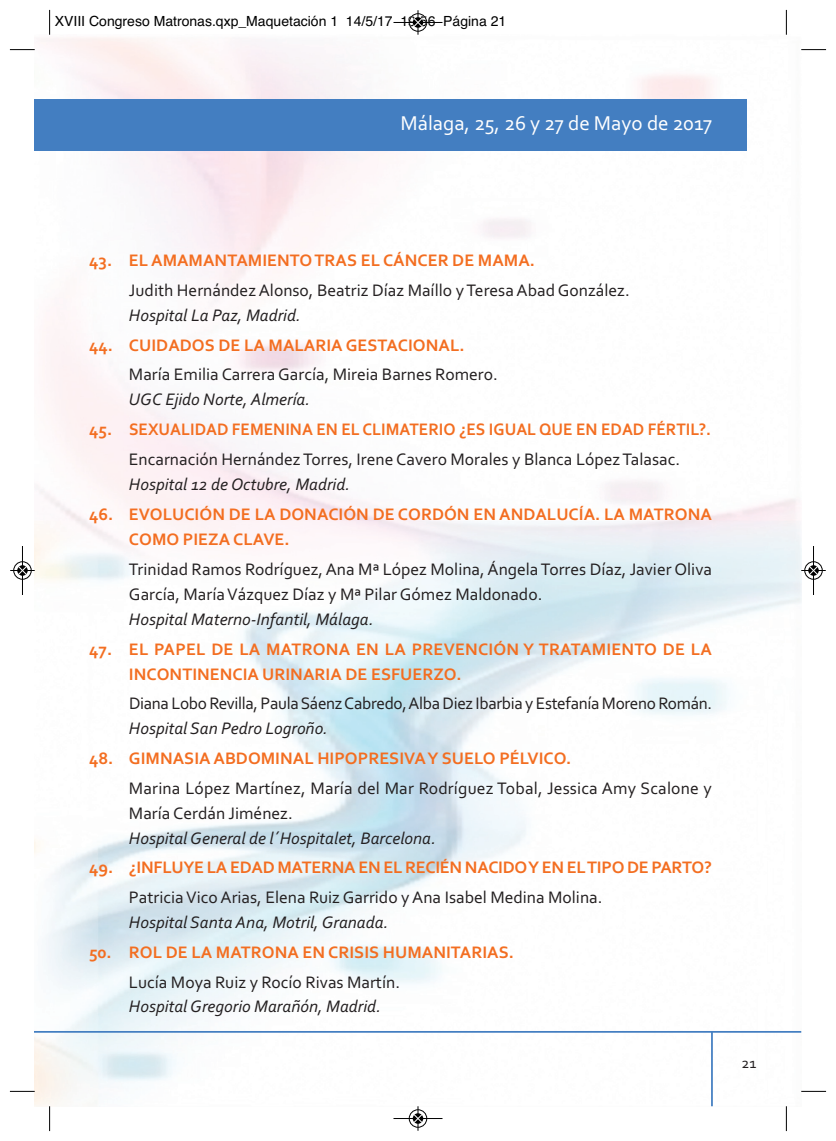
<style>
.page{position:relative;width:836px;height:1141px;background:#fff}
.page>*{position:absolute;margin:0;border:0;box-sizing:border-box;transform-origin:0 0}
.t1{font:21px "Corbel";color:#fff}
.t2{font:17.5px/24.8px "Corbel";color:#231f20}
.t3{font:700 17.5px/24.8px "Corbel";color:#f36e21}
.t4{font:italic 17.5px "Corbel";color:#231f20}
.t5{font:17.5px "Corbel";letter-spacing:-.02em;color:#231f20}
.t6{font:15.4px "Corbel";color:#231f20}
.t7{font:14px "Helvetica";color:#000}
</style>
<div class="page">
<img style="left:35px;top:37px;width:766px;height:1069px">
<div style="left:35px;top:99px;width:712px;height:51px;background:#437ec1"></div>
<hr style="left:711px;top:1032px;width:2px;height:74px;background:#437ec1">
<hr style="left:35px;top:1031px;width:766px;height:2px;background:#437ec1">
<svg style="left:49px;top:10px;width:1px;height:25px"></svg>
<svg style="left:10px;top:49px;width:25px;height:1px"></svg>
<svg style="left:786px;top:10px;width:1px;height:25px"></svg>
<svg style="left:801px;top:49px;width:25px;height:1px"></svg>
<svg style="left:49px;top:1106px;width:1px;height:25px"></svg>
<svg style="left:10px;top:1091px;width:25px;height:1px"></svg>
<svg style="left:786px;top:1106px;width:1px;height:25px"></svg>
<svg style="left:801px;top:1091px;width:25px;height:1px"></svg>
<div style="left:409px;top:13px;width:18px;height:19px;border:1px solid #fff;border-radius:50%"></div>
<hr style="left:393px;top:22px;width:49px;height:1px;background:#000">
<div style="left:409px;top:14px;width:18px;height:17px;border:1px solid #000;border-radius:50%"></div>
<svg style="left:413px;top:10px;width:9px;height:25px"></svg>
<div style="left:409px;top:1109px;width:18px;height:19px;border:1px solid #fff;border-radius:50%"></div>
<hr style="left:393px;top:1118px;width:49px;height:1px;background:#000">
<div style="left:409px;top:1110px;width:18px;height:17px;border:1px solid #000;border-radius:50%"></div>
<svg style="left:413px;top:1106px;width:9px;height:25px"></svg>
<div style="left:13px;top:561px;width:19px;height:19px;border:1px solid #fff;border-radius:50%"></div>
<hr style="left:22px;top:546px;width:1px;height:49px;background:#000">
<div style="left:14px;top:562px;width:17px;height:17px;border:1px solid #000;border-radius:50%"></div>
<svg style="left:10px;top:566px;width:25px;height:9px"></svg>
<div style="left:804px;top:561px;width:19px;height:19px;border:1px solid #fff;border-radius:50%"></div>
<hr style="left:813px;top:546px;width:1px;height:49px;background:#000">
<div style="left:804px;top:562px;width:18px;height:17px;border:1px solid #000;border-radius:50%"></div>
<svg style="left:801px;top:566px;width:25px;height:9px"></svg>
<p class="t7" style="left:55px;top:16px;width:453px">XVIII Congreso Matronas.qxp_Maquetación 1 14/5/17 19:56 Página 21</p>
<p class="t1" style="left:400px;top:115px;width:313px">Málaga, 25, 26 y 27 de Mayo de 2017</p>
<p class="t3" style="left:89px;top:249px;width:447px">43. EL AMAMANTAMIENTO TRAS EL CÁNCER DE MAMA.</p>
<p class="t2" style="left:129px;top:279px;width:502px">Judith Hernández Alonso, Beatriz Díaz Maíllo y Teresa Abad González.</p>
<p class="t4" style="left:129px;top:308px;width:173px">Hospital La Paz, Madrid.</p>
<p class="t3" style="left:89px;top:334px;width:377px">44. CUIDADOS DE LA MALARIA GESTACIONAL.</p>
<p class="t2" style="left:129px;top:364px;width:370px">María Emilia Carrera García, Mireia Barnes Romero.</p>
<p class="t4" style="left:129px;top:393px;width:183px">UGC Ejido Norte, Almería.</p>
<p class="t3" style="left:89px;top:418px;width:623px">45. SEXUALIDAD FEMENINA EN EL CLIMATERIO ¿ES IGUAL QUE EN EDAD FÉRTIL?.</p>
<p class="t2" style="left:129px;top:448px;width:553px">Encarnación Hernández Torres, Irene Cavero Morales y Blanca López Talasac.</p>
<p class="t4" style="left:129px;top:477px;width:223px">Hospital 12 de Octubre, Madrid.</p>
<p class="t3" style="left:129px;top:504px;width:584px;text-indent:-40px">46. EVOLUCIÓN DE LA DONACIÓN DE CORDÓN EN ANDALUCÍA. LA MATRONA<br>COMO PIEZA CLAVE.</p>
<p class="t2" style="left:129px;top:559px;width:584px">Trinidad Ramos Rodríguez, Ana Mª López Molina, Ángela Torres Díaz, Javier Oliva<br>García, María Vázquez Díaz y Mª Pilar Gómez Maldonado.</p>
<p class="t4" style="left:129px;top:612px;width:246px">Hospital Materno‐Infantil, Málaga.</p>
<p class="t3" style="left:129px;top:638px;width:584px;text-indent:-40px">47. EL PAPEL DE LA MATRONA EN LA PREVENCIÓN Y TRATAMIENTO DE LA<br>INCONTINENCIA URINARIA DE ESFUERZO.</p>
<p class="t5" style="left:129px;top:697px;width:584px">Diana Lobo Revilla, Paula Sáenz Cabredo, Alba Diez Ibarbia y Estefanía Moreno Román.</p>
<p class="t4" style="left:129px;top:722px;width:200px">Hospital San Pedro Logroño.</p>
<p class="t3" style="left:89px;top:747px;width:483px">48. GIMNASIA ABDOMINAL HIPOPRESIVA Y SUELO PÉLVICO.</p>
<p class="t2" style="left:129px;top:777px;width:584px">Marina López Martínez, María del Mar Rodríguez Tobal, Jessica Amy Scalone y<br>María Cerdán Jiménez.</p>
<p class="t4" style="left:129px;top:831px;width:309px">Hospital General de l´Hospitalet, Barcelona.</p>
<p class="t3" style="left:89px;top:857px;width:624px">49. ¿INFLUYE LA EDAD MATERNA EN EL RECIÉN NACIDO Y EN EL TIPO DE PARTO?</p>
<p class="t2" style="left:129px;top:887px;width:475px">Patricia Vico Arias, Elena Ruiz Garrido y Ana Isabel Medina Molina.</p>
<p class="t4" style="left:129px;top:916px;width:261px">Hospital Santa Ana, Motril, Granada.</p>
<p class="t3" style="left:89px;top:941px;width:426px">50. ROL DE LA MATRONA EN CRISIS HUMANITARIAS.</p>
<p class="t2" style="left:129px;top:971px;width:272px">Lucía Moya Ruiz y Rocío Rivas Martín.</p>
<p class="t4" style="left:129px;top:1000px;width:254px">Hospital Gregorio Marañón, Madrid.</p>
<p class="t6" style="left:742px;top:1057px;width:16px">21</p>
</div>
